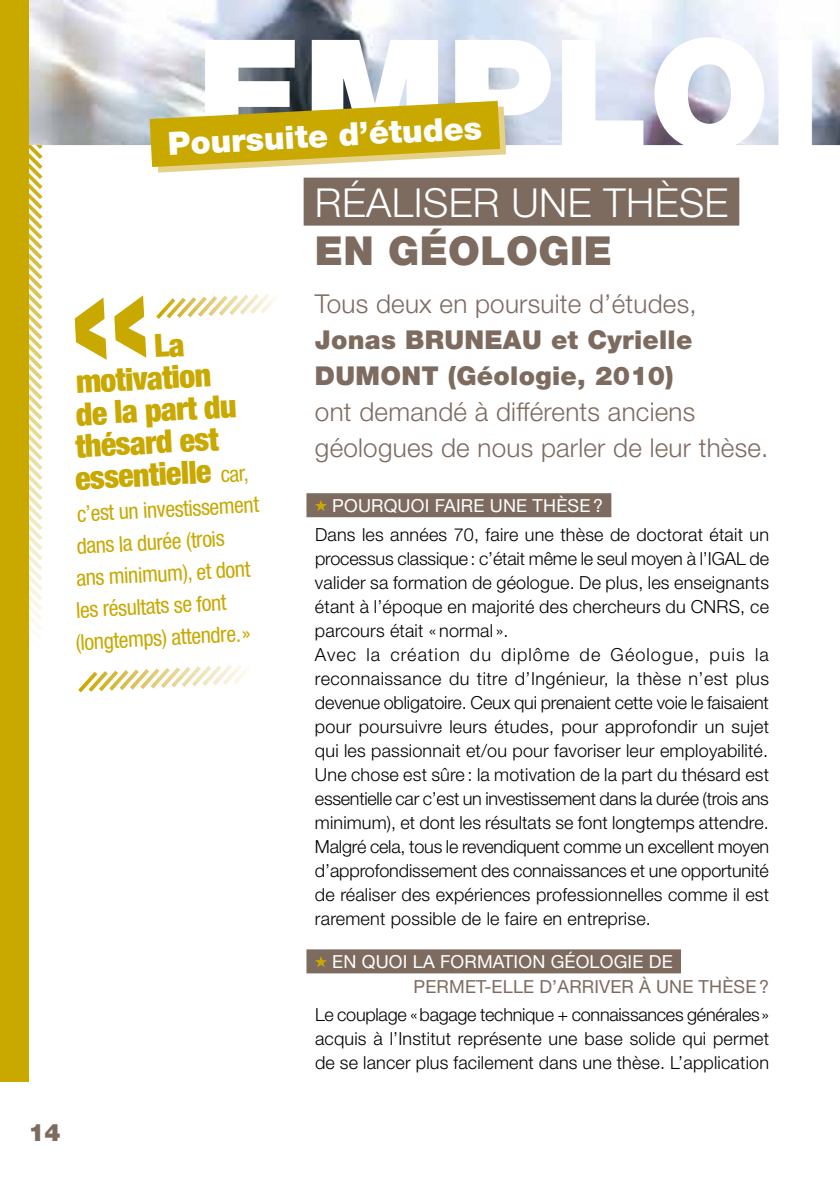
<style>
.page{position:relative;width:840px;height:1191px;background:#fff}
.page>*{position:absolute;margin:0;border:0;box-sizing:border-box;transform-origin:0 0}
.t1{font:300 40px "Helvetica Neue LT Std";letter-spacing:.195em;color:#fff}
.t2{font:900 40px "Helvetica Neue LT Std";letter-spacing:.01em;color:#7e6b60}
.t3{font:900 condensed 32px/32px "Helvetica Neue LT Std";color:#c9a800}
.t4{font:900 32px "Helvetica Neue LT Std";color:#fff}
.t5{font:300 26px/36px "Helvetica Neue LT Std";letter-spacing:.01em;color:#7e6b60}
.t6{font:900 26px "Helvetica Neue LT Std";letter-spacing:.01em;color:#7e6b60}
.t7{font:900 24px "Helvetica Neue LT Std";color:#7e6b60}
.t8{font:condensed 22px/32px "Helvetica Neue LT Std";color:#c9a800}
.t9{font:300 18px/24px "Helvetica Neue LT Std";letter-spacing:.01em;color:#000;text-align:justify}
.t10{font:18px "Helvetica Neue LT Std";letter-spacing:.01em;color:#fff}
.t11{font:18px/25px "Helvetica Neue LT Std";letter-spacing:.01em;color:#7e6b60}
.s1{font-weight:400;font-size:22px}
.s2{color:#fff}
</style>
<div class="page">
<svg style="left:28px;top:145px;width:15px;height:509px"></svg>
<img style="left:28px;top:0;width:812px;height:145px">
<div style="left:0;top:0;width:28px;height:1081px;background:#c9a800"></div>
<div style="left:303px;top:178px;width:435px;height:48px;background:#7e6b60"></div>
<div style="left:306px;top:493px;width:305px;height:24px;background:#7e6b60"></div>
<div style="left:306px;top:949px;width:374px;height:24px;background:#7e6b60"></div>
<svg style="left:315px;top:500px;width:12px;height:11px"></svg>
<svg style="left:315px;top:956px;width:12px;height:11px"></svg>
<svg style="left:303px;top:80px;width:252px;height:119px"></svg>
<svg style="left:100px;top:74px;width:449px;height:119px"></svg>
<svg style="left:78px;top:664px;width:169px;height:29px"></svg>
<svg style="left:156px;top:294px;width:120px;height:25px"></svg>
<svg style="left:75px;top:295px;width:71px;height:65px"></svg>
<h2 class="t4" style="left:167px;top:125px;width:319px;rotate:-3deg">Poursuite d’études</h2>
<h2 class="t3" style="left:68px;top:334px;width:175px;text-indent:86px;rotate:-3deg">La motivation de la part du thésard est essentielle <span class="s1">car,</span></h2>
<p class="t8" style="left:68px;top:498px;width:192px;text-indent:8px;rotate:-3deg">c’est un investissement dans la durée (trois<br>ans minimum), et dont les résultats se font (longtemps) attendre.»</p>
<h1 class="t1" style="left:315px;top:178px;width:414px">Réaliser une th èse</h1>
<h1 class="t2" style="left:315px;top:227px;width:298px">en géologie</h1>
<h3 class="t5" style="left:315px;top:285px;width:383px">Tous deux en poursuite d’études,</h3>
<h3 class="t6" style="left:315px;top:324px;width:130px">Jonas BRUNEAU</h3>
<h3 class="t6" style="left:550px;top:324px;width:143px">et Cyrielle</h3>
<h3 class="t6" style="left:315px;top:360px;width:22px">DUMONT</h3>
<h3 class="t6" style="left:447px;top:360px;width:227px">(Géologie, 2010)</h3>
<h3 class="t5" style="left:315px;top:393px;width:454px">ont demandé à différents anciens géologues de nous parler de leur thèse.</h3>
<p class="t10" style="left:332px;top:495px;width:272px">POURQUOI FAIRE UNE THÈSE?</p>
<p class="t9" style="left:315px;top:522px;width:455px">Dans les années 70, faire une thèse de doctorat était un processus classique: c’était même le seul moyen à l’IGAL de valider sa formation de géologue. De plus, les enseignants étant à l’époque en majorité des chercheurs du CNRS</p>
<p class="t9" style="left:739px;top:594px;width:30px">, ce</p>
<p class="t9" style="left:315px;top:618px;width:455px;text-align:left">parcours était « normal ».<br>Avec la création du diplôme de Géologue, puis la reconnaissance du titre d’Ingénieur, la thèse n’est plus devenue obligatoire. Ceux qui prenaient cette voie le faisaient pour poursuivre leurs études, pour approfondir un sujet qui les passionnait et/ou pour favoriser leur employabilité.<br>Une chose est sûre : la motivation de la part du thésard est essentielle car c’est un investissement dans la durée (trois ans minimum), et dont les résultats se font longtemps attendre.<br>Malgré cela, tous le revendiquent comme un excellent moyen d’approfondissement des connaissances et une opportunité de réaliser des expériences professionnelles comme il est rarement possible de le faire en entreprise.</p>
<p class="t10" style="left:332px;top:951px;width:231px">EN QUOI LA FORMATION GÉOLOGIE</p>
<p class="t11" style="left:315px;top:949px;width:455px;text-indent:333px"><span class="s2">DE<br>L’INSTITUT</span> PERMET-ELLE D’ARRIVER À UNE THÈSE?</p>
<p class="t9" style="left:315px;top:1002px;width:455px">Le couplage «bagage technique + connaissances générales» acquis à l’Institut représente une base solide qui permet de se lancer plus facilement dans une thèse. L’application</p>
<h3 class="t7" style="left:28px;top:1118px;width:34px">14</h3>
</div>
